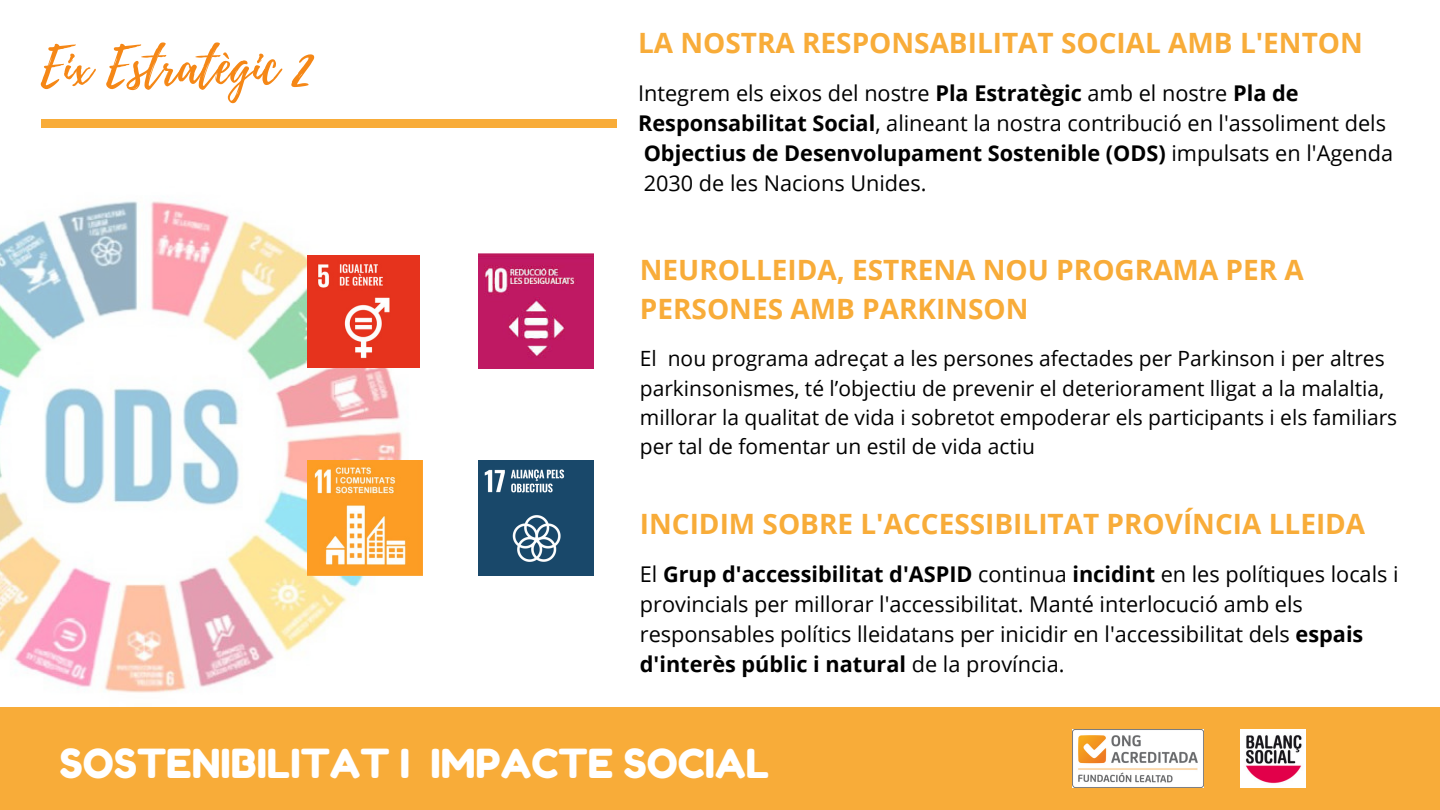
<style>
.page{position:relative;width:1440px;height:810px;background:#fff}
.page>*{position:absolute;margin:0;border:0;box-sizing:border-box;transform-origin:0 0}
.t1{font:50.2px "Playlist Script";color:#f58716}
.t2{font:40px "Fredoka One";color:#fff}
.t3{font:700 28px/39.1px "Open Sans";color:#f8ac39}
.t4{font:21.7px/30px "Open Sans";color:#000}
.t5{font:21px/29.2px "Open Sans";color:#000}
.s1{font-weight:700}
</style>
<div class="page">
<img style="left:0;top:201px;width:594px;height:492px">
<div style="left:0;top:707px;width:1440px;height:103px;background:#f8ac39"></div>
<div style="left:41px;top:120px;width:576px;height:8px;background:#f8ac39"></div>
<img style="left:1073px;top:729px;width:131px;height:59px">
<img style="left:1241px;top:729px;width:64px;height:59px">
<img style="left:308px;top:460px;width:115px;height:115px">
<img style="left:479px;top:460px;width:115px;height:115px">
<img style="left:308px;top:255px;width:112px;height:112px">
<img style="left:479px;top:254px;width:115px;height:115px">
<p class="t1" style="left:41px;top:30px;width:273px">Eix Estratègic 2</p>
<p class="t3" style="left:638px;top:22px;width:726px">LA NOSTRA RESPONSABILITAT SOCIAL AMB L'ENTON</p>
<p class="t4" style="left:638px;top:78px;width:757px">Integrem els eixos del nostre <span class="s1">Pla Estratègic</span> amb el nostre <span class="s1">Pla de Responsabilitat Social</span>, alineant la nostra contribució en l'assoliment dels <span class="s1">Objectius de Desenvolupament Sostenible (ODS)</span> impulsats en l'Agenda 2030 de les Nacions Unides.</p>
<p class="t3" style="left:640px;top:249px;width:665px">NEUROLLEIDA, ESTRENA NOU PROGRAMA PER A<br>PERSONES AMB PARKINSON</p>
<p class="t5" style="left:640px;top:344px;width:759px">El nou programa adreçat a les persones afectades per Parkinson i per altres parkinsonismes, té l’objectiu de prevenir el deteriorament lligat a la malaltia, millorar la qualitat de vida i sobretot empoderar els participants i els familiars per tal de fomentar un estil de vida actiu</p>
<p class="t3" style="left:640px;top:503px;width:727px">INCIDIM SOBRE L'ACCESSIBILITAT PROVÍNCIA LLEIDA</p>
<p class="t4" style="left:640px;top:559px;width:760px">El <span class="s1">Grup d'accessibilitat d'ASPID</span> continua <span class="s1">incidint</span> en les polítiques locals i provincials per millorar l'accessibilitat. Manté interlocució amb els responsables polítics lleidatans per inicidir en l'accessibilitat dels <span class="s1">espais d'interès públic i natural</span> de la província.</p>
<p class="t2" style="left:59px;top:739px;width:711px">SOSTENIBILITAT I IMPACTE SOCIAL</p>
</div>
